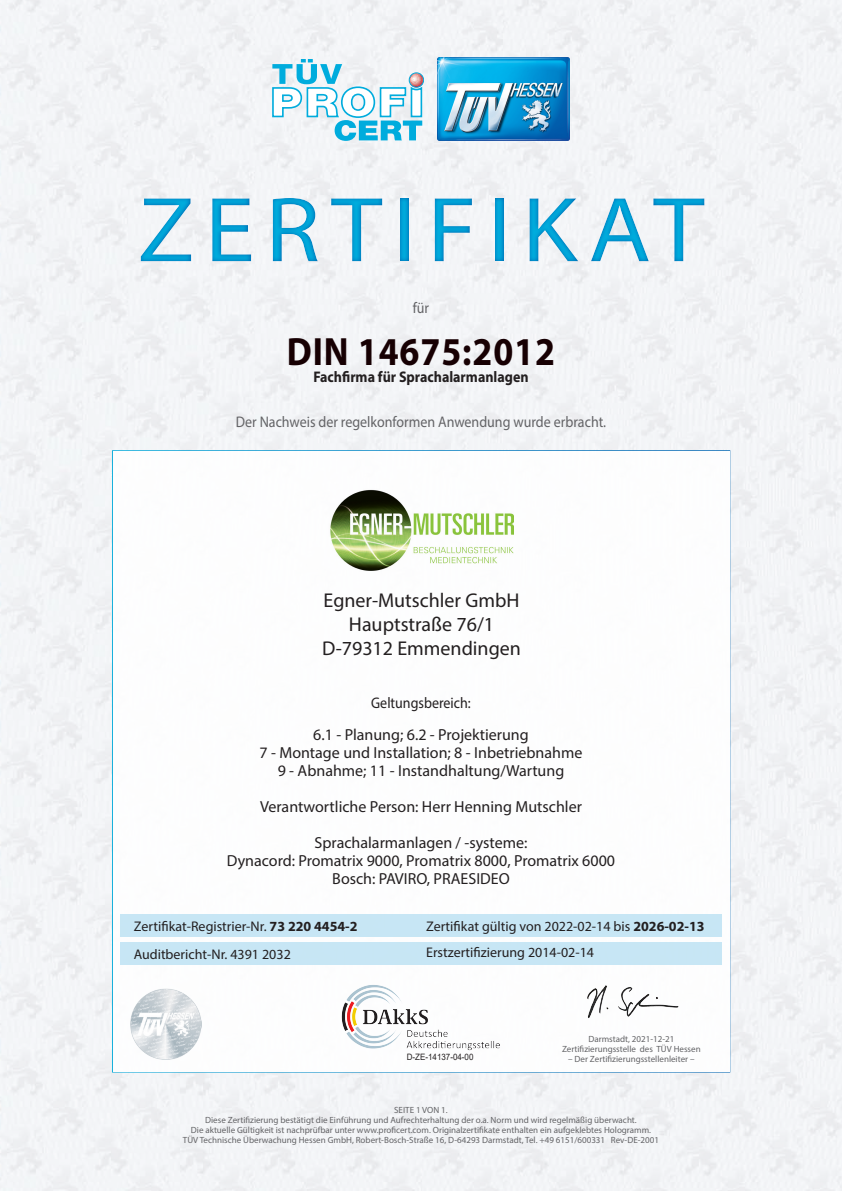
<style>
.page{position:relative;width:842px;height:1191px;background:#f3f4f7}
.page>*{position:absolute;margin:0;border:0;box-sizing:border-box;transform-origin:0 0}
.t1{font:93px "Myriad Pro";letter-spacing:.1em;color:#00acdd;scale:1.1 1}
.t2{font:700 39.6px "Myriad Pro";letter-spacing:.025em;color:#170003;scale:.91 1}
.t3{font:20px "Myriad Pro";color:#231f20}
.t4{font:16px "Myriad Pro";color:#231f20}
.t5{font:15.4px "Myriad Pro";color:#636366;scale:.91 1}
.t6{font:700 15.4px "Myriad Pro";color:#231f20;scale:.91 1}
.t7{font:15.4px "Myriad Pro";color:#231f20;scale:.91 1}
.t8{font:14px "Myriad Pro";color:#231f20}
.t9{font:9px/10px "Myriad Pro";color:#636366;text-align:center}
.t10{font:8.8px "Arial";color:#231f20;scale:.91 1}
.s1{font-weight:700}
</style>
<div class="page">
<img style="left:437px;top:57px;width:132px;height:83px">
<svg style="left:272px;top:59px;width:152px;height:82px"></svg>
<div style="left:112px;top:450px;width:618px;height:622px;background:#fff;border:2px solid #fff"></div>
<div style="left:120px;top:943px;width:601px;height:22px;background:#c1e4f4"></div>
<div style="left:120px;top:914px;width:601px;height:22px;background:#c1e4f4"></div>
<img style="left:587px;top:985px;width:92px;height:33px">
<img style="left:342px;top:985px;width:158px;height:65px">
<div style="left:0;top:172px;width:842px;height:114px;background:#006bb6;opacity:.75"></div>
<img style="left:130px;top:988px;width:71px;height:71px">
<img style="left:330px;top:490px;width:183px;height:81px">
<h1 class="t1" style="left:138px;top:173px;width:517px">ZERTIFIKAT</h1>
<p class="t5" style="left:413px;top:298px;width:20px">für</p>
<p class="t2" style="left:287px;top:326px;width:296px">DIN 14675:2012</p>
<p class="t6" style="left:313px;top:367px;width:238px">Fachfirma für Sprachalarmanlagen</p>
<p class="t5" style="left:236px;top:412px;width:408px">Der Nachweis der regelkonformen Anwendung wurde erbracht.</p>
<p class="t3" style="left:324px;top:588px;width:197px">Egner-Mutschler GmbH</p>
<p class="t3" style="left:349px;top:612px;width:147px">Hauptstraße 76/1</p>
<p class="t3" style="left:322px;top:636px;width:200px">D-79312 Emmendingen</p>
<p class="t7" style="left:371px;top:693px;width:111px">Geltungsbereich:</p>
<p class="t4" style="left:313px;top:725px;width:217px">6.1 - Planung; 6.2 - Projektierung</p>
<p class="t4" style="left:259px;top:743px;width:324px">7 - Montage und Installation; 8 - Inbetriebnahme</p>
<p class="t4" style="left:278px;top:761px;width:288px">9 - Abnahme; 11 - Instandhaltung/Wartung</p>
<p class="t4" style="left:260px;top:797px;width:323px">Verantwortliche Person: Herr Henning Mutschler</p>
<p class="t4" style="left:315px;top:833px;width:214px">Sprachalarmanlagen / -systeme:</p>
<p class="t4" style="left:227px;top:851px;width:390px">Dynacord: Promatrix 9000, Promatrix 8000, Promatrix 6000</p>
<p class="t4" style="left:332px;top:869px;width:179px">Bosch: PAVIRO, PRAESIDEO</p>
<p class="t8" style="left:426px;top:917px;width:280px">Zertifikat gültig von 2022-02-14 bis <span class="s1">2026-02-13</span></p>
<p class="t8" style="left:134px;top:917px;width:225px">Zertifikat-Registrier-Nr. <span class="s1">73 220 4454-2</span></p>
<p class="t8" style="left:134px;top:945px;width:159px">Auditbericht-Nr. 4391 2032</p>
<p class="t8" style="left:426px;top:944px;width:169px">Erstzertifizierung 2014-02-14</p>
<p class="t10" style="left:407px;top:1050px;width:75px">D-ZE-14137-04-00</p>
<p class="t9" style="left:562px;top:1034px;width:140px">Darmstadt, 2021-12-21<br>Zertifizierungsstelle des TÜV Hessen</p>
<p class="t9" style="left:568px;top:1054px;width:128px">– Der Zertifizierungsstellenleiter –</p>
<p class="t9" style="left:394px;top:1105px;width:55px">SEITE 1 VON 1.</p>
<p class="t9" style="left:183px;top:1115px;width:478px">Diese Zertifizierung bestätigt die Einführung und Aufrechterhaltung der o.a. Norm und wird regelmäßig überwacht.<br>Die aktuelle Gültigkeit ist nachprüfbar unter www.proficert.com. Originalzertifikate enthalten ein aufgeklebtes Hologramm.<br>TÜV Technische Überwachung Hessen GmbH, Robert-Bosch-Straße 16, D-64293 Darmstadt, Tel. +49 6151/600331 Rev-DE-2001</p>
</div>
